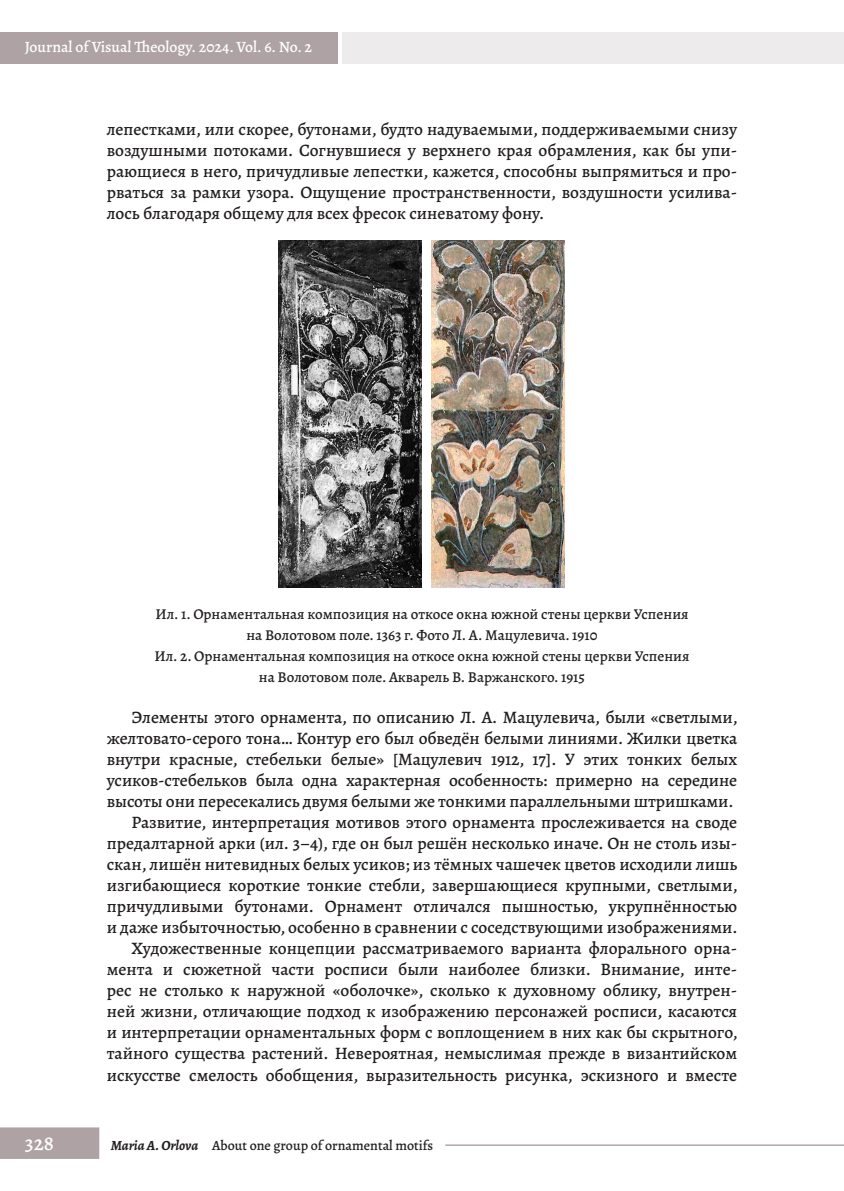
<style>
.page{position:relative;width:844px;height:1191px;background:#fff}
.page>*{position:absolute;margin:0;border:0;box-sizing:border-box;transform-origin:0 0}
.t1{font:500 21px "Alegreya";color:#fff}
.t2{font:500 17.5px/21px "Alegreya";color:#231f20;text-align:justify}
.t3{font:500 15.75px "Alegreya";color:#fff}
.t4{font:500 15.05px/21px "Alegreya";color:#231f20;text-align:center}
.t5{font:500 14px "Alegreya";color:#231f20}
.s1{font-weight:700;font-style:italic}
</style>
<div class="page">
<hr style="left:445px;top:1144px;width:398px;height:1px;background:#8b7a7e">
<div style="left:0;top:1127px;width:99px;height:32px;background:#aea2a5;border:2px solid #aea2a5"></div>
<div style="left:0;top:32px;width:337px;height:32px;background:#aea2a5"></div>
<div style="left:342px;top:32px;width:501px;height:32px;background:#eeebec"></div>
<img style="left:279px;top:240px;width:143px;height:347px">
<img style="left:431px;top:240px;width:133px;height:347px">
<p class="t3" style="left:25px;top:37px;width:288px">Journal of Visual Theology. 2024. Vol. 6. No. 2</p>
<p class="t2" style="left:107px;top:119px;width:632px">лепестками, или скорее, бутонами, будто надуваемыми, поддерживаемыми снизу воздушными потоками. Согнувшиеся у верхнего края обрамления, как бы упи&shy;рающиеся в него, причудливые лепестки, кажется, способны выпрямиться и про&shy;рваться за рамки узора. Ощущение пространственности, воздушности усилива&shy;лось благодаря общему для всех фресок синеватому фону.</p>
<p class="t4" style="left:154px;top:603px;width:536px">Ил. 1. Орнаментальная композиция на откосе окна южной стены церкви Успения на Волотовом поле. 1363 г. Фото Л. А. Мацулевича. 1910<br>Ил. 2. Орнаментальная композиция на откосе окна южной стены церкви Успения на Волотовом поле. Акварель В. Варжанского. 1915</p>
<p class="t2" style="left:107px;top:707px;width:632px;text-align:right">Элементы этого орнамента, по описанию Л. А. Мацулевича, были «светлыми, желтовато-серого тона… Контур его был обведён белыми линиями. Жилки цветка внутри красные, стебельки белые» [Мацулевич 1912, 17]. У этих тонких белых усиков-стебельков была одна характерная особенность: примерно на середине высоты они пересекались двумя белыми же тонкими параллельными штришками.<br>Развитие, интерпретация мотивов этого орнамента прослеживается на своде предалтарной арки (ил. 3–4), где он был решён несколько иначе. Он не столь изы&shy;скан, лишён нитевидных белых усиков; из тёмных чашечек цветов исходили лишь изгибающиеся короткие тонкие стебли, завершающиеся крупными, светлыми, причудливыми бутонами. Орнамент отличался пышностью, укрупнённостью и даже избыточностью, особенно в сравнении с соседствующими изображениями.<br>Художественные концепции рассматриваемого варианта флорального орна&shy;мента и сюжетной части росписи были наиболее близки. Внимание, инте&shy;рес не столько к наружной «оболочке», сколько к духовному облику, внутрен&shy;ней жизни, отличающие подход к изображению персонажей росписи, касаются и интерпретации орнаментальных форм с воплощением в них как бы скрытного, тайного существа растений. Невероятная, немыслимая прежде в византийском искусстве смелость обобщения, выразительность рисунка, эскизного и вместе</p>
<p class="t1" style="left:25px;top:1129px;width:31px">328</p>
<p class="t5" style="left:111px;top:1136px;width:324px"><span class="s1">Maria A. Orlova</span> About one group of ornamental motifs</p>
</div>
